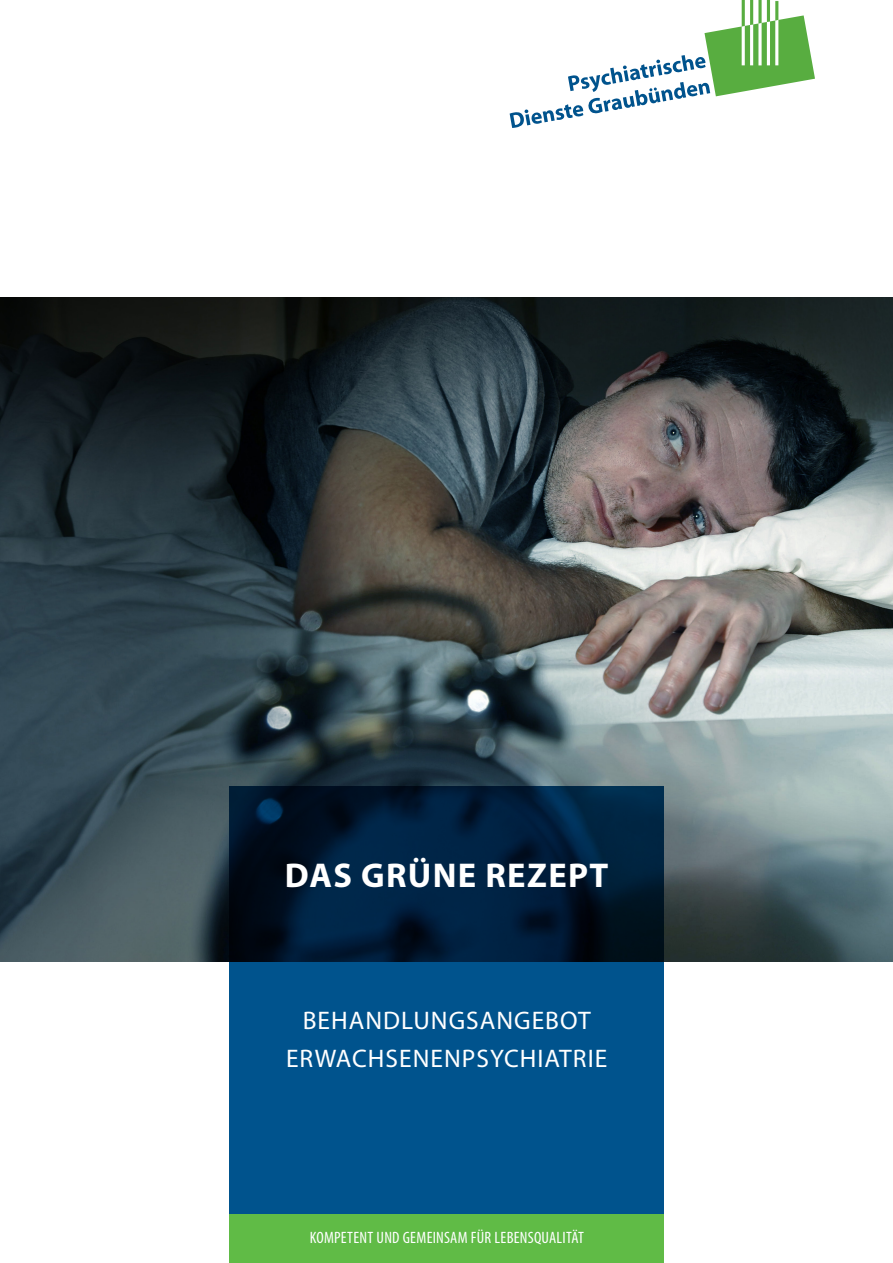
<style>
.page{position:relative;width:893px;height:1263px;background:#fff}
.page>*{position:absolute;margin:0;border:0;box-sizing:border-box;transform-origin:0 0}
.Titelseite-Haupttitel{font:700 34.5px "Myriad Pro";letter-spacing:.04em;color:#fff}
.Titelseite-Untertitel{font:25.5px "Myriad Pro";letter-spacing:.04em;color:#fff}
.Titelseite-Claim{font:condensed 16.5px "Myriad Pro";letter-spacing:.015em;color:#fff}
</style>
<div class="page">
<img style="left:0;top:298px;width:893px;height:664px">
<svg style="left:229px;top:786px;width:435px;height:428px;background:#003b68"></svg>
<svg style="left:510px;top:0;width:305px;height:128px"></svg>
<div style="left:229px;top:1214px;width:435px;height:49px;background:#60bb46"></div>
<p class="Titelseite-Haupttitel" style="left:285px;top:852px;width:325px">DAS GRÜNE REZEPT</p>
<p class="Titelseite-Untertitel" style="left:303px;top:1005px;width:289px">BEHANDLUNGSANGEBOT</p>
<p class="Titelseite-Untertitel" style="left:286px;top:1043px;width:323px">ERWACHSENENPSYCHIATRIE</p>
<p class="Titelseite-Claim" style="left:310px;top:1228px;width:276px">KOMPETENT UND GEMEINSAM FÜR LEBENSQUALITÄT</p>
</div>
